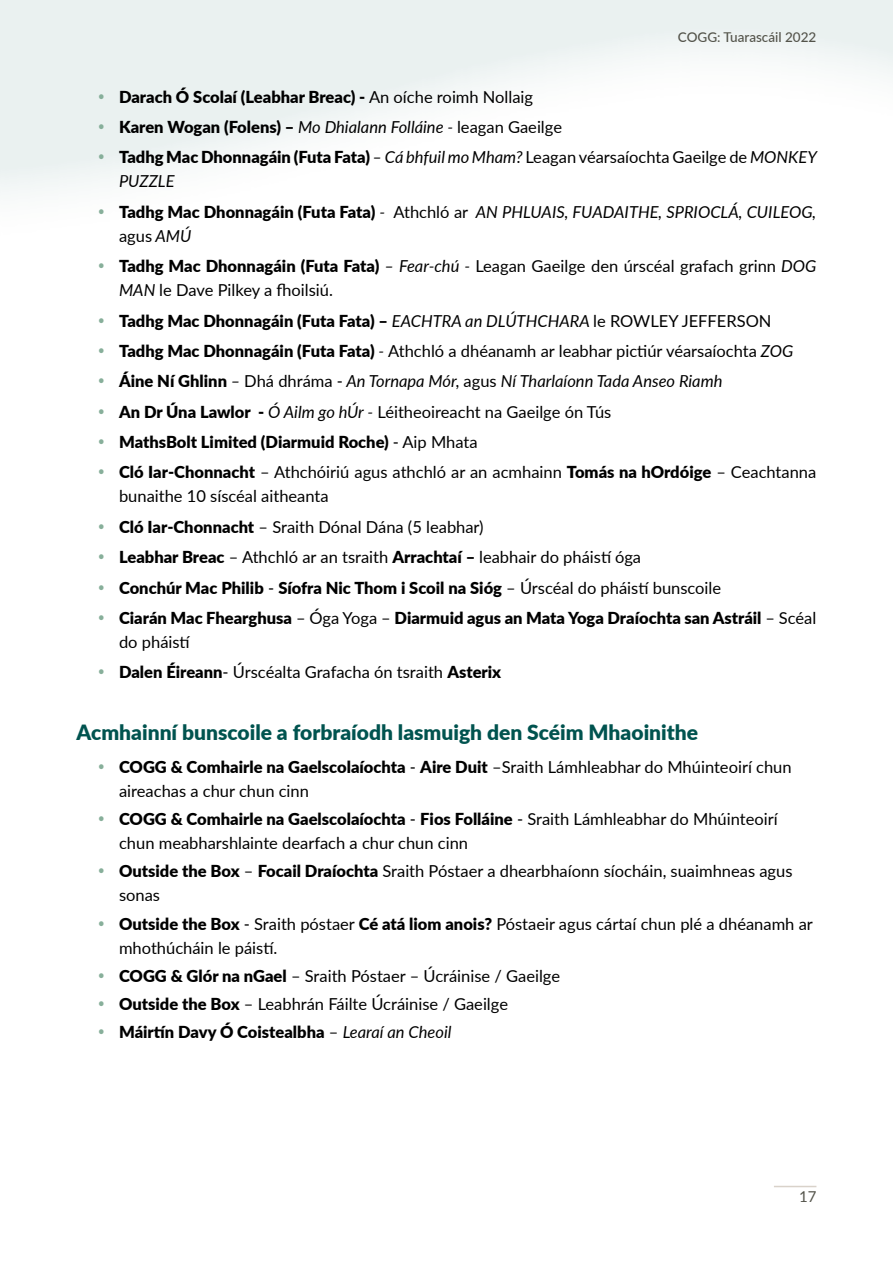
<style>
.page{position:relative;width:893px;height:1263px;background:#fff}
.page>*{position:absolute;margin:0;border:0;box-sizing:border-box;transform-origin:0 0}
.t1{font:900 21px "Lato";color:#00534f}
.t2{font:16.5px/24px "Lato";color:#000}
.t3{font:900 16.5px/24px "Lato";color:#000}
.t4{font:italic 16.5px/24px "Lato";color:#000}
.t5{font:15px "Lato";color:#53534a}
.t6{font:500 13.5px "Lato";color:#53534a}
.s1{color:#87af9a}
.s2{font-weight:400}
.s3{font-weight:400;font-style:italic}
.s4{font-weight:900;font-style:normal}
.s5{font-style:normal}
.s6{font-weight:900}
.s7{font-style:italic}
</style>
<div class="page">
<hr style="left:774px;top:1186px;width:42px;height:1px;background:#d9d2ca">
<p class="t6" style="left:678px;top:27px;width:140px">COGG: Tuarascáil 2022</p>
<p class="t3" style="left:98px;top:84px;width:437px"><span class="s1">•</span> Darach Ó Scolaí (Leabhar Breac) - <span class="s2">An oíche roimh Nollaig</span></p>
<p class="t3" style="left:98px;top:114px;width:466px"><span class="s1">•</span> Karen Wogan (Folens) – <span class="s3">Mo Dhialann Folláine -</span> <span class="s2">leagan Gaeilge</span></p>
<p class="t3" style="left:119px;top:145px;width:699px;text-indent:-21px"><span class="s1">•</span> Tadhg Mac Dhonnagáin (Futa Fata) <span class="s3">– Cá bhfuil mo Mham?</span> <span class="s2">Leagan véarsaíochta Gaeilge de</span> <span class="s3">MONKEY<br>PUZZLE</span></p>
<p class="t4" style="left:119px;top:199px;width:699px;text-indent:-21px"><span class="s1">•</span> <span class="s4">Tadhg Mac Dhonnagáin (Futa Fata)</span> - <span class="s5">Athchló ar</span> AN PHLUAIS, FUADAITHE, SPRIOCLÁ, CUILEOG, <span class="s5">agus</span> AMÚ</p>
<p class="t2" style="left:119px;top:253px;width:699px;text-indent:-21px"><span class="s1">•</span> <span class="s6">Tadhg Mac Dhonnagáin (Futa Fata)</span> <span class="s7">– Fear-chú -</span> Leagan Gaeilge den úrscéal grafach grinn <span class="s7">DOG<br>MAN</span> le Dave Pilkey a fhoilsiú.</p>
<p class="t3" style="left:98px;top:308px;width:675px"><span class="s1">•</span> Tadhg Mac Dhonnagáin (Futa Fata) – <span class="s3">EACHTRA an DLÚTHCHARA</span> <span class="s2">le ROWLEY JEFFERSON</span></p>
<p class="t2" style="left:98px;top:338px;width:697px"><span class="s1">•</span> <span class="s6">Tadhg Mac Dhonnagáin (Futa Fata)</span> <span class="s7">-</span> Athchló a dhéanamh ar leabhar pictiúr véarsaíochta <span class="s7">ZOG</span></p>
<p class="t4" style="left:98px;top:369px;width:626px"><span class="s1">•</span> <span class="s4">Áine Ní Ghlinn</span> – <span class="s5">Dhá dhráma -</span> An Tornapa Mór, <span class="s5">agus</span> Ní Tharlaíonn Tada Anseo Riamh</p>
<p class="t2" style="left:98px;top:399px;width:515px"><span class="s1">•</span> <span class="s6">An Dr Úna Lawlor -</span> <span class="s7">Ó Ailm go hÚr -</span> Léitheoireacht na Gaeilge ón Tús</p>
<p class="t3" style="left:98px;top:429px;width:381px"><span class="s1">•</span> MathsBolt Limited (Diarmuid Roche) <span class="s2">- Aip Mhata</span></p>
<p class="t2" style="left:119px;top:460px;width:699px;text-indent:-21px"><span class="s1">•</span> <span class="s6">Cló Iar-Chonnacht</span> – Athchóiriú agus athchló ar an acmhainn <span class="s6">Tomás na hOrdóige</span> – Ceachtanna bunaithe 10 síscéal aitheanta</p>
<p class="t2" style="left:98px;top:514px;width:387px"><span class="s1">•</span> <span class="s6">Cló Iar-Chonnacht</span> – Sraith Dónal Dána (5 leabhar)</p>
<p class="t2" style="left:98px;top:544px;width:545px"><span class="s1">•</span> <span class="s6">Leabhar Breac</span> – Athchló ar an tsraith <span class="s6">Arrachtaí –</span> leabhair do pháistí óga</p>
<p class="t3" style="left:98px;top:575px;width:625px"><span class="s1">•</span> Conchúr Mac Philib <span class="s2">-</span> Síofra Nic Thom i Scoil na Sióg <span class="s2">– Úrscéal do pháistí bunscoile</span></p>
<p class="t3" style="left:119px;top:605px;width:699px;text-indent:-21px"><span class="s1">•</span> Ciarán Mac Fhearghusa <span class="s2">– Óga Yoga –</span> Diarmuid agus an Mata Yoga Draíochta san Astráil <span class="s2">– Scéal do pháistí</span></p>
<p class="t2" style="left:98px;top:660px;width:405px"><span class="s1">•</span> <span class="s6">Dalen Éireann</span>- Úrscéalta Grafacha ón tsraith <span class="s6">Asterix</span></p>
<p class="t1" style="left:77px;top:717px;width:623px">Acmhainní bunscoile a forbraíodh lasmuigh den Scéim Mhaoinithe</p>
<p class="t2" style="left:119px;top:754px;width:674px;text-indent:-21px"><span class="s1">•</span> <span class="s6">COGG &amp; Comhairle na Gaelscolaíochta</span> - <span class="s6">Aire Duit</span> –Sraith Lámhleabhar do Mhúinteoirí chun aireachas a chur chun cinn</p>
<p class="t2" style="left:119px;top:806px;width:660px;text-indent:-21px"><span class="s1">•</span> <span class="s6">COGG &amp; Comhairle na Gaelscolaíochta</span> - <span class="s6">Fios Folláine</span> - Sraith Lámhleabhar do Mhúinteoirí chun meabharshlainte dearfach a chur chun cinn</p>
<p class="t2" style="left:119px;top:859px;width:675px;text-indent:-21px"><span class="s1">•</span> <span class="s6">Outside the Box</span> – <span class="s6">Focail Draíochta</span> Sraith Póstaer a dhearbhaíonn síocháin, suaimhneas agus sonas</p>
<p class="t2" style="left:119px;top:911px;width:695px;text-indent:-21px"><span class="s1">•</span> <span class="s6">Outside the Box</span> - Sraith póstaer <span class="s6">Cé atá liom anois?</span> Póstaeir agus cártaí chun plé a dhéanamh ar mhothúcháin le páistí.</p>
<p class="t2" style="left:98px;top:963px;width:464px"><span class="s1">•</span> <span class="s6">COGG &amp; Glór na nGael</span> – Sraith Póstaer – Úcráinise / Gaeilge</p>
<p class="t2" style="left:98px;top:991px;width:412px"><span class="s1">•</span> <span class="s6">Outside the Box</span> – Leabhrán Fáilte Úcráinise / Gaeilge</p>
<p class="t3" style="left:98px;top:1020px;width:355px"><span class="s1">•</span> Máirtín Davy Ó Coistealbha <span class="s2">–</span> <span class="s3">Learaí an Cheoil</span></p>
<p class="t5" style="left:799px;top:1186px;width:19px">17</p>
</div>
